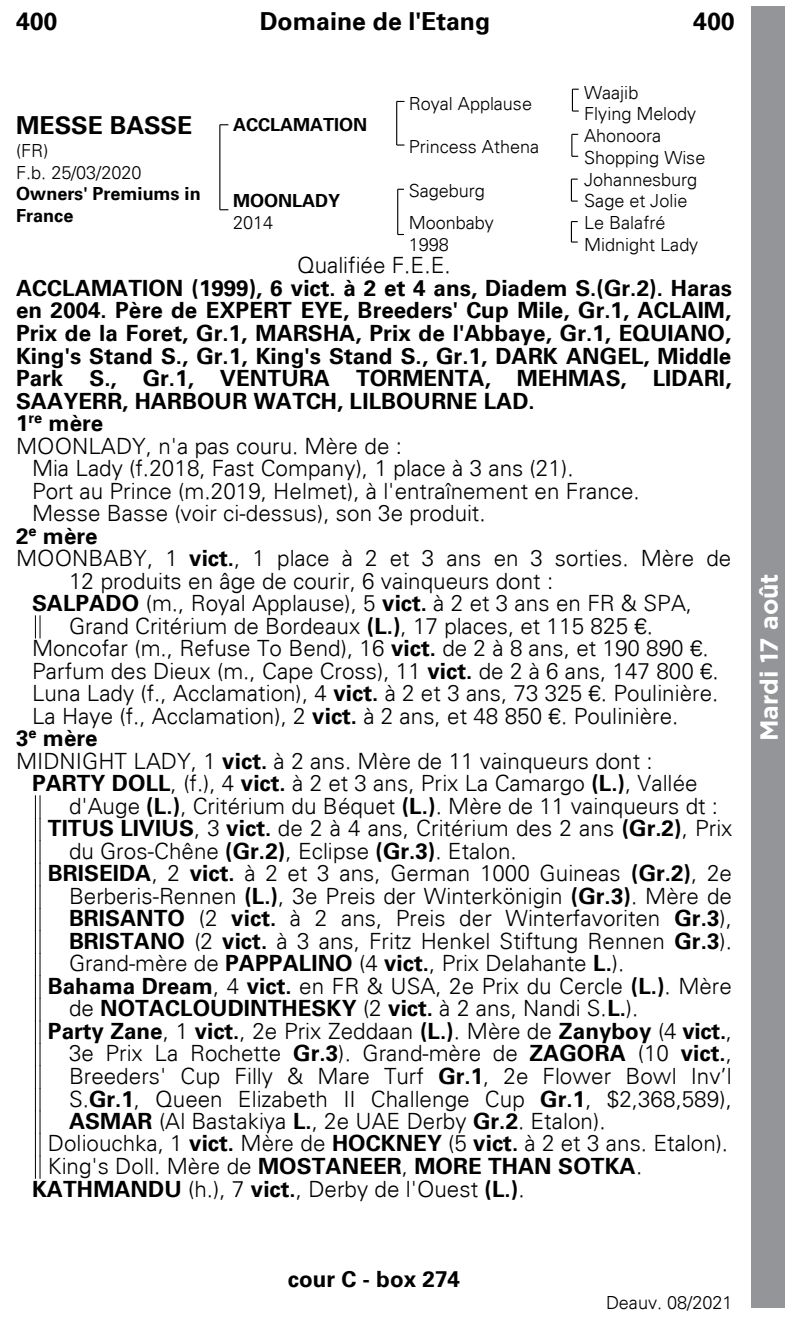
<style>
.page{position:relative;width:785px;height:1324px;background:#fff}
.page>*{position:absolute;margin:0;border:0;box-sizing:border-box;transform-origin:0 0}
.t1{font:700 24.75px "Univers 65";color:#000}
.t2{font:700 24.75px "Gotham";color:#fff}
.t3{font:300 22.5px/22.5px "Univers 45";color:#000}
.t4{font:700 22.5px/22.5px "Univers 65";color:#000}
.t5{font:300 18px/21.6px "Univers 45";letter-spacing:-.005em;color:#000}
.t6{font:700 18px/21.6px "Univers 65";letter-spacing:-.005em;color:#000}
.s1{font-family:"Univers 65";font-weight:700}
.s2{font-family:"Univers 45";font-weight:300}
</style>
<div class="page">
<svg style="left:35px;top:616px;width:6px;height:22px"></svg>
<svg style="left:35px;top:795px;width:6px;height:383px"></svg>
<hr style="left:219px;top:125px;width:1px;height:85px;background:#000">
<svg style="left:396px;top:144px;width:8px;height:2px"></svg>
<hr style="left:396px;top:101px;width:1px;height:44px;background:#000">
<hr style="left:397px;top:189px;width:1px;height:45px;background:#000">
<hr style="left:570px;top:221px;width:2px;height:21px;background:#000">
<svg style="left:571px;top:134px;width:7px;height:23px"></svg>
<hr style="left:570px;top:179px;width:2px;height:22px;background:#000">
<svg style="left:572px;top:89px;width:6px;height:23px"></svg>
<div style="left:751px;top:6px;width:33px;height:1301px;background:#939598"></div>
<p class="t1" style="left:16px;top:7px;width:43px">400</p>
<p class="t1" style="left:260px;top:7px;width:232px">Domaine de l'Etang</p>
<p class="t1" style="left:693px;top:7px;width:43px">400</p>
<p class="t5" style="left:408px;top:92px;width:125px">Royal Applause</p>
<p class="t5" style="left:584px;top:82px;width:114px">Waajib<br>Flying Melody</p>
<p class="t5" style="left:408px;top:136px;width:132px">Princess Athena</p>
<p class="t5" style="left:584px;top:125px;width:123px">Ahonoora<br>Shopping Wise</p>
<p class="t1" style="left:16px;top:110px;width:178px">MESSE BASSE</p>
<p class="t5" style="left:16px;top:140px;width:127px">(FR)<br>F.b. 25/03/2020</p>
<p class="t6" style="left:16px;top:183px;width:186px">Owners' Premiums in<br>France</p>
<p class="t6" style="left:233px;top:114px;width:136px">ACCLAMATION</p>
<p class="t5" style="left:408px;top:179px;width:78px">Sageburg</p>
<p class="t5" style="left:584px;top:169px;width:115px">Johannesburg<br>Sage et Jolie</p>
<p class="t5" style="left:408px;top:212px;width:87px">Moonbaby<br>1998</p>
<p class="t5" style="left:584px;top:212px;width:116px">Le Balafré<br>Midnight Lady</p>
<p class="t3" style="left:297px;top:254px;width:155px">Qualifiée F.E.E.</p>
<p class="t4" style="left:16px;top:277px;width:717px">ACCLAMATION (1999), 6 vict. à 2 et 4 ans, Diadem S.(Gr.2). Haras en 2004. Père de EXPERT EYE, Breeders' Cup Mile, Gr.1, ACLAIM, Prix de la Foret, Gr.1, MARSHA, Prix de l'Abbaye, Gr.1, EQUIANO, King's Stand S., Gr.1, King's Stand S., Gr.1, DARK ANGEL, Middle Park S., Gr.1, VENTURA TORMENTA, MEHMAS, LIDARI, SAAYERR, HARBOUR WATCH, LILBOURNE LAD.<br>1<sup>re</sup> mère</p>
<p class="t3" style="left:32px;top:434px;width:609px;text-indent:-16px">MOONLADY, n'a pas couru. Mère de :<br>Mia Lady (f.2018, Fast Company), 1 place à 3 ans (21).<br>Port au Prince (m.2019, Helmet), à l'entraînement en France.<br>Messe Basse (voir ci-dessus), son 3e produit.</p>
<p class="t4" style="left:16px;top:524px;width:83px">2<sup>e</sup> mère</p>
<p class="t3" style="left:16px;top:547px;width:716px">MOONBABY, 1 <span class="s1">vict.</span>, 1 place à 2 et 3 ans en 3 sorties. Mère de</p>
<p class="t3" style="left:69px;top:569px;width:485px">12 produits en âge de courir, 6 vainqueurs dont :</p>
<p class="t3" style="left:32px;top:592px;width:661px"><span class="s1">SALPADO</span> (m., Royal Applause), 5 <span class="s1">vict.</span> à 2 et 3 ans en FR &amp; SPA,</p>
<p class="t3" style="left:69px;top:614px;width:585px">Grand Critérium de Bordeaux <span class="s1">(L.)</span>, 17 places, et 115 825 €.</p>
<p class="t3" style="left:32px;top:637px;width:678px">Moncofar (m., Refuse To Bend), 16 <span class="s1">vict.</span> de 2 à 8 ans, et 190 890 €.</p>
<p class="t3" style="left:32px;top:659px;width:688px">Parfum des Dieux (m., Cape Cross), 11 <span class="s1">vict.</span> de 2 à 6 ans, 147 800 €.</p>
<p class="t3" style="left:32px;top:682px;width:687px">Luna Lady (f., Acclamation), 4 <span class="s1">vict.</span> à 2 et 3 ans, 73 325 €. Poulinière.</p>
<p class="t3" style="left:32px;top:704px;width:647px">La Haye (f., Acclamation), 2 <span class="s1">vict.</span> à 2 ans, et 48 850 €. Poulinière.</p>
<p class="t4" style="left:16px;top:727px;width:83px">3<sup>e</sup> mère</p>
<p class="t3" style="left:16px;top:749px;width:638px">MIDNIGHT LADY, 1 <span class="s1">vict.</span> à 2 ans. Mère de 11 vainqueurs dont :</p>
<p class="t3" style="left:32px;top:772px;width:667px"><span class="s1">PARTY DOLL</span>, (f.), 4 <span class="s1">vict.</span> à 2 et 3 ans, Prix La Camargo <span class="s1">(L.)</span>, Vallée</p>
<p class="t3" style="left:69px;top:794px;width:650px">d'Auge <span class="s1">(L.)</span>, Critérium du Béquet <span class="s1">(L.)</span>. Mère de 11 vainqueurs dt :</p>
<p class="t3" style="left:48px;top:817px;width:685px"><span class="s1">TITUS LIVIUS</span>, 3 <span class="s1">vict.</span> de 2 à 4 ans, Critérium des 2 ans <span class="s1">(Gr.2)</span>, Prix</p>
<p class="t3" style="left:69px;top:839px;width:449px">du Gros-Chêne <span class="s1">(Gr.2)</span>, Eclipse <span class="s1">(Gr.3)</span>. Etalon.</p>
<p class="t3" style="left:48px;top:862px;width:685px"><span class="s1">BRISEIDA</span>, 2 <span class="s1">vict.</span> à 2 et 3 ans, German 1000 Guineas <span class="s1">(Gr.2)</span>, 2e</p>
<p class="t3" style="left:69px;top:884px;width:664px">Berberis-Rennen <span class="s1">(L.)</span>, 3e Preis der Winterkönigin <span class="s1">(Gr.3)</span>. Mère de</p>
<p class="t3" style="left:69px;top:907px;width:664px"><span class="s1">BRISANTO</span> (2 <span class="s1">vict.</span> à 2 ans, Preis der Winterfavoriten <span class="s1">Gr.3</span>),</p>
<p class="t3" style="left:69px;top:929px;width:664px"><span class="s1">BRISTANO</span> (2 <span class="s1">vict.</span> à 3 ans, Fritz Henkel Stiftung Rennen <span class="s1">Gr.3</span>).</p>
<p class="t3" style="left:69px;top:952px;width:556px">Grand-mère de <span class="s1">PAPPALINO</span> (4 <span class="s1">vict.</span>, Prix Delahante <span class="s1">L.</span>).</p>
<p class="t3" style="left:48px;top:974px;width:685px"><span class="s1">Bahama Dream</span>, 4 <span class="s1">vict.</span> en FR &amp; USA, 2e Prix du Cercle <span class="s1">(L.)</span>. Mère</p>
<p class="t4" style="left:48px;top:997px;width:685px;text-indent:21px"><span class="s2">de</span> NOTACLOUDINTHESKY <span class="s2">(2</span> vict. <span class="s2">à 2 ans, Nandi S.</span>L.<span class="s2">).<br></span>Party Zane<span class="s2">, 1</span> vict.<span class="s2">, 2e Prix Zeddaan</span> (L.)<span class="s2">. Mère de</span> Zanyboy <span class="s2">(4</span> vict.<span class="s2">,</span></p>
<p class="t3" style="left:69px;top:1042px;width:664px">3e Prix La Rochette <span class="s1">Gr.3</span>). Grand-mère de <span class="s1">ZAGORA</span> (10 <span class="s1">vict.</span>,</p>
<p class="t3" style="left:69px;top:1064px;width:664px">Breeders' Cup Filly &amp; Mare Turf <span class="s1">Gr.1</span>, 2e Flower Bowl Inv’l</p>
<p class="t3" style="left:69px;top:1087px;width:664px">S.<span class="s1">Gr.1</span>, Queen Elizabeth II Challenge Cup <span class="s1">Gr.1</span>, $2,368,589),</p>
<p class="t3" style="left:69px;top:1109px;width:538px"><span class="s1">ASMAR</span> (Al Bastakiya <span class="s1">L.</span>, 2e UAE Derby <span class="s1">Gr.2</span>. Etalon).</p>
<p class="t3" style="left:48px;top:1132px;width:681px">Doliouchka, 1 <span class="s1">vict.</span> Mère de <span class="s1">HOCKNEY</span> (5 <span class="s1">vict.</span> à 2 et 3 ans. Etalon).</p>
<p class="t4" style="left:48px;top:1155px;width:595px"><span class="s2">King's Doll. Mère de</span> MOSTANEER<span class="s2">,</span> MORE THAN SOTKA<span class="s2">.</span></p>
<p class="t3" style="left:32px;top:1177px;width:494px"><span class="s1">KATHMANDU</span> (h.), 7 <span class="s1">vict.</span>, Derby de l'Ouest <span class="s1">(L.)</span>.</p>
<p class="t6" style="left:233px;top:190px;width:109px">MOONLADY</p>
<p class="t5" style="left:233px;top:212px;width:42px">2014</p>
<p class="t2" style="left:752px;top:741px;width:169px;rotate:-90deg">Mardi 17 août</p>
<p class="t4" style="left:288px;top:1267px;width:174px">cour C - box 274</p>
<p class="t5" style="left:606px;top:1291px;width:128px">Deauv. 08/2021</p>
</div>
